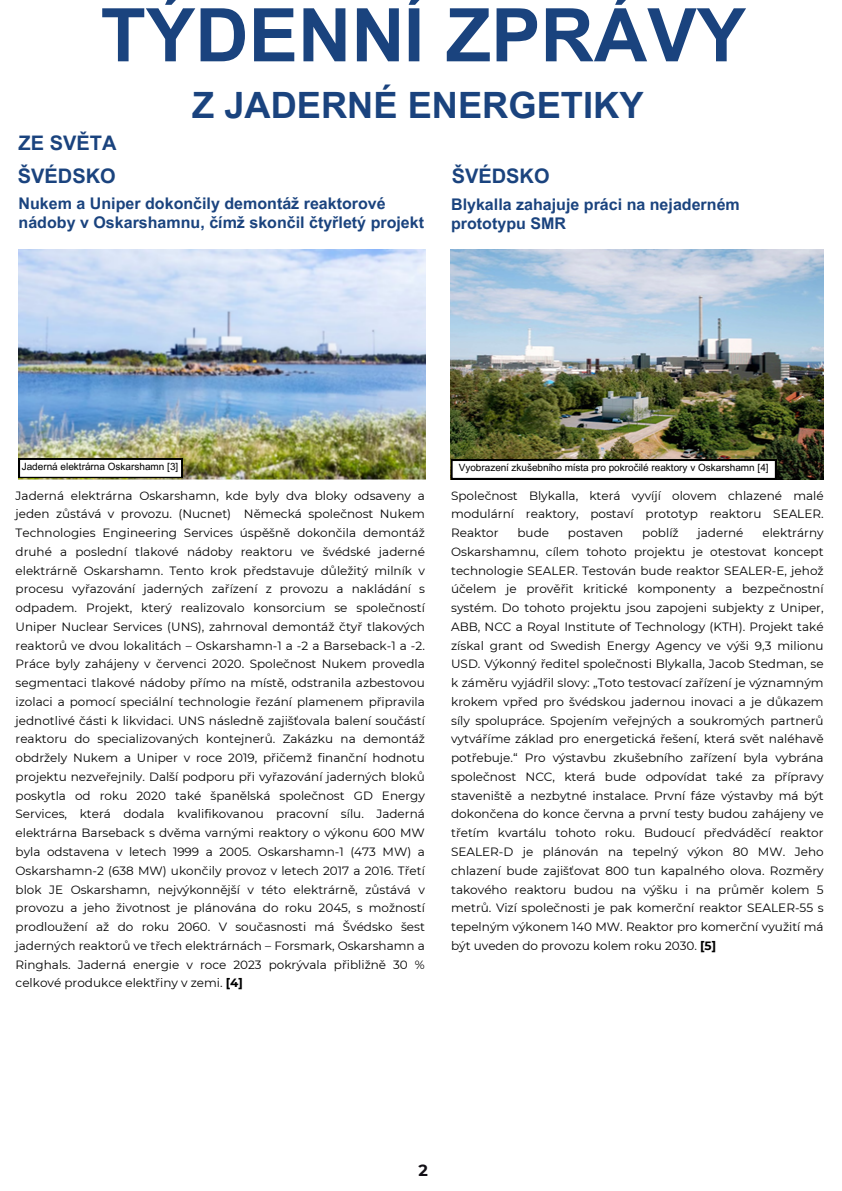
<style>
.page{position:relative;width:842px;height:1191px;background:#fff}
.page>*{position:absolute;margin:0;border:0;box-sizing:border-box;transform-origin:0 0}
.t1{font:700 74px "Arial MT Pro";color:#1a437e}
.t2{font:700 36.3px "Arial MT Pro";color:#1a437e}
.t3{font:700 20px "Arial MT Pro";color:#1a437e}
.t4{font:700 16px/18.8px "Arial MT Pro";color:#1a437e}
.t5{font:700 16px "Montserrat";color:#121016}
.t6{font:12px/18.8px "Montserrat";color:#000;text-align:justify}
.t7{font:10px "Arial MT Pro";color:#000}
.s1{font-weight:700}
</style>
<div class="page">
<img style="left:450px;top:249px;width:374px;height:230px">
<svg style="left:451px;top:459px;width:325px;height:20px"></svg>
<img style="left:19px;top:249px;width:407px;height:230px">
<svg style="left:19px;top:458px;width:164px;height:20px"></svg>
<h2 class="t1" style="left:101px;top:8px;width:647px">TÝDENNÍ ZPRÁVY</h2>
<h3 class="t2" style="left:192px;top:91px;width:453px">Z JADERNÉ ENERGETIKY</h3>
<h3 class="t3" style="left:19px;top:136px;width:99px">ZE SVĚTA</h3>
<p class="t3" style="left:18px;top:168px;width:99px">ŠVÉDSKO</p>
<h5 class="t4" style="left:19px;top:196px;width:407px">Nukem a Uniper dokončily demontáž reaktorové nádoby v Oskarshamnu, čímž skončil čtyřletý projekt</h5>
<p class="t3" style="left:452px;top:168px;width:99px">ŠVÉDSKO</p>
<p class="t4" style="left:451px;top:197px;width:290px">Blykalla zahajuje práci na nejaderném prototypu SMR</p>
<h5 class="t7" style="left:22px;top:463px;width:158px">Jaderná elektrárna Oskarshamn [3]</h5>
<p class="t6" style="left:16px;top:485px;width:411px">Jaderná elektrárna Oskarshamn, kde byly dva bloky odsaveny a jeden zůstává v provozu. (Nucnet) Německá společnost Nukem Technologies Engineering Services úspěšně dokončila demontáž druhé a poslední tlakové nádoby reaktoru ve švédské jaderné elektrárně Oskarshamn. Tento krok představuje důležitý milník v procesu vyřazování jaderných zařízení z provozu a nakládání s odpadem. Projekt, který realizovalo konsorcium se společností Uniper Nuclear Services (UNS), zahrnoval demontáž čtyř tlakových reaktorů ve dvou lokalitách – Oskarshamn-1 a -2 a Barseback-1 a -2.<br>Práce byly zahájeny v červenci 2020. Společnost Nukem provedla segmentaci tlakové nádoby přímo na místě, odstranila azbestovou izolaci a pomocí speciální technologie řezání plamenem připravila jednotlivé části k likvidaci. UNS následně zajišťovala balení součástí reaktoru do specializovaných kontejnerů. Zakázku na demontáž obdržely Nukem a Uniper v roce 2019, přičemž finanční hodnotu projektu nezveřejnily. Další podporu při vyřazování jaderných bloků poskytla od roku 2020 také španělská společnost GD Energy Services, která dodala kvalifikovanou pracovní sílu. Jaderná elektrárna Barseback s dvěma varnými reaktory o výkonu 600 MW byla odstavena v letech 1999 a 2005. Oskarshamn-1 (473 MW) a Oskarshamn-2 (638 MW) ukončily provoz v letech 2017 a 2016. Třetí blok JE Oskarshamn, nejvýkonnější v této elektrárně, zůstává v provozu a jeho životnost je plánována do roku 2045, s možností prodloužení až do roku 2060. V současnosti má Švédsko šest jaderných reaktorů ve třech elektrárnách – Forsmark, Oskarshamn a Ringhals. Jaderná energie v roce 2023 pokrývala přibližně 30 % celkové produkce elektřiny v zemi. <span class="s1">[4]</span></p>
<h4 class="t7" style="left:459px;top:464px;width:311px">Vyobrazení zkušebního místa pro pokročilé reaktory v Oskarshamn [4]</h4>
<h3 class="t6" style="left:451px;top:485px;width:374px">Společnost Blykalla, která vyvíjí olovem chlazené malé modulární reaktory, postaví prototyp reaktoru SEALER.<br>Reaktor</h3>
<h3 class="t6" style="left:517px;top:523px;width:33px">bude</h3>
<h3 class="t6" style="left:568px;top:523px;width:57px">postaven</h3>
<h3 class="t6" style="left:642px;top:523px;width:38px">poblíž</h3>
<h3 class="t6" style="left:698px;top:523px;width:47px">jaderné</h3>
<h3 class="t6" style="left:451px;top:523px;width:374px;text-indent:311px">elektrárny Oskarshamnu, cílem tohoto projektu je otestovat koncept technologie SEALER. Testován bude reaktor SEALER-E, jehož účelem je prověřit kritické komponenty a bezpečnostní systém. Do tohoto projektu jsou zapojeni subjekty z Uniper, ABB, NCC a Royal Institute of Technology (KTH). Projekt také získal grant od Swedish Energy Agency ve výši 9,3 milionu USD. Výkonný ředitel společnosti Blykalla, Jacob Stedman, se k záměru vyjádřil slovy: „Toto testovací zařízení je významným krokem vpřed pro švédskou jadernou inovaci a je důkazem síly spolupráce. Spojením veřejných a soukromých partnerů vytváříme základ pro energetická řešení, která svět naléhavě potřebuje.“ Pro výstavbu zkušebního zařízení byla vybrána společnost NCC, která bude odpovídat také za přípravy staveniště a nezbytné instalace. První fáze výstavby má být dokončena do konce června a první testy budou zahájeny ve třetím kvartálu tohoto roku. Budoucí předváděcí reaktor SEALER-D je plánován na tepelný výkon 80 MW. Jeho chlazení bude zajišťovat 800 tun kapalného olova. Rozměry takového reaktoru budou na výšku i na průměr kolem 5 metrů. Vizí společnosti je pak komerční reaktor SEALER-55 s tepelným výkonem 140 MW. Reaktor pro komerční využití má být uveden do provozu kolem roku 2030. <span class="s1">[5]</span></h3>
<h4 class="t5" style="left:418px;top:1160px;width:11px">2</h4>
</div>
